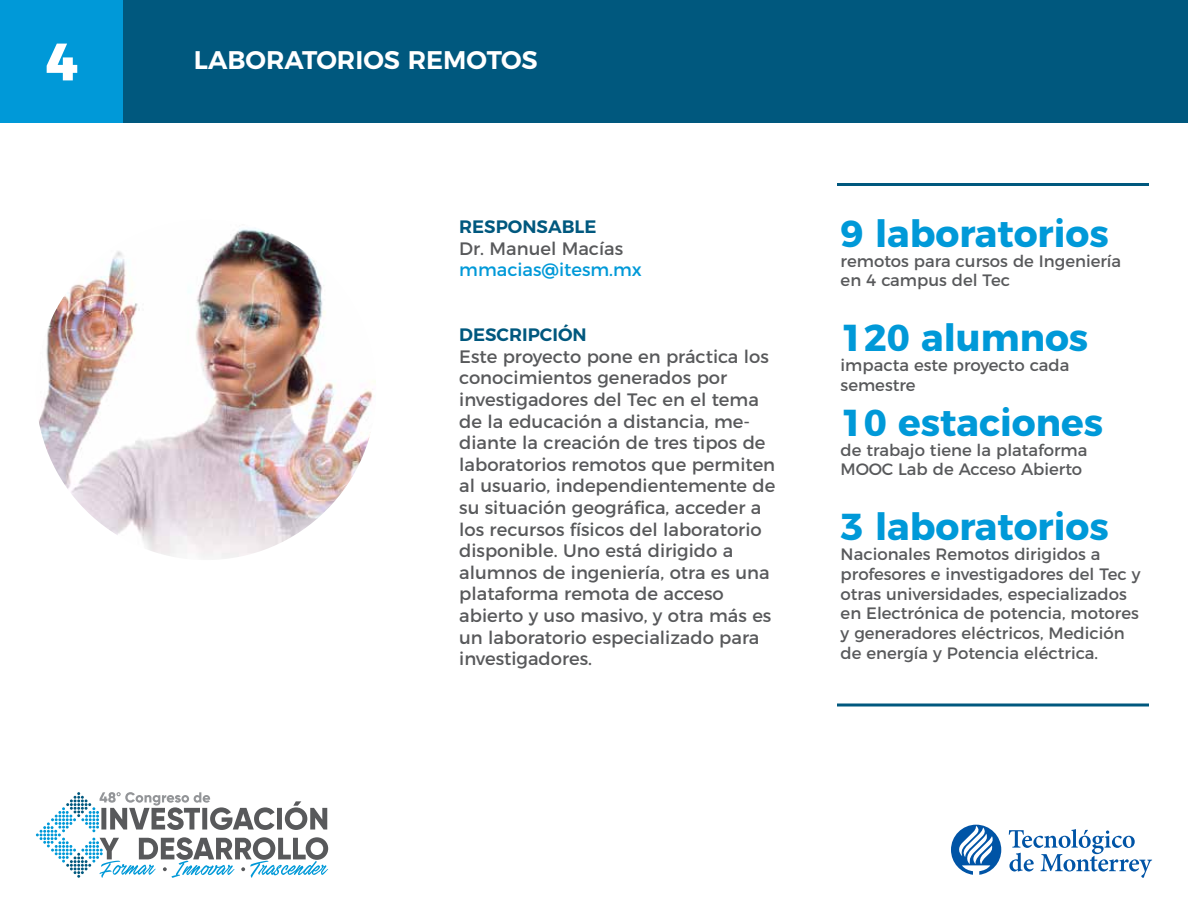
<style>
.page{position:relative;width:1188px;height:918px;background:#fff}
.page>*{position:absolute;margin:0;border:0;box-sizing:border-box;transform-origin:0 0}
.t1{font:800 52.5px "Montserrat";color:#fff}
.t2{font:700 37.5px "Montserrat";color:#0099d8}
.t3{font:600 25.5px "Montserrat";color:#fff}
.t4{font:18px/21.6px "Montserrat";color:#58595b}
.t5{font:600 18px "Montserrat";color:#00587e}
.t6{font:18px "Montserrat";color:#0099d8}
.t7{font:16.5px/19.8px "Montserrat";color:#58595b}
</style>
<div class="page">
<div style="left:123px;top:0;width:1065px;height:123px;background:#00587e"></div>
<div style="left:0;top:0;width:123px;height:123px;background:#0099d8"></div>
<img style="left:36px;top:220px;width:340px;height:340px;border-radius:170px">
<svg style="left:36px;top:792px;width:292px;height:86px"></svg>
<svg style="left:951px;top:825px;width:50px;height:50px"></svg>
<svg style="left:1009px;top:829px;width:143px;height:49px"></svg>
<hr style="left:837px;top:183px;width:312px;height:3px;background:#00587e">
<hr style="left:837px;top:704px;width:312px;height:2px;background:#00587e">
<h1 class="t1" style="left:45px;top:18px;width:34px">4</h1>
<h3 class="t3" style="left:194px;top:39px;width:346px">LABORATORIOS REMOTOS</h3>
<p class="t5" style="left:459px;top:212px;width:139px">RESPONSABLE</p>
<p class="t4" style="left:459px;top:236px;width:166px">Dr. Manuel Macías</p>
<p class="t6" style="left:459px;top:256px;width:184px">mmacias@itesm.mx</p>
<p class="t5" style="left:459px;top:320px;width:129px">DESCRIPCIÓN</p>
<p class="t4" style="left:459px;top:344px;width:318px">Este proyecto pone en práctica los conocimientos generados por investigadores del Tec en el tema de la educación a distancia, me&shy;diante la creación de tres tipos de laboratorios remotos que permiten al usuario, independientemente de su situación geográfica, acceder a los recursos físicos del laboratorio disponible. Uno está dirigido a alumnos de ingeniería, otra es una plataforma remota de acceso abierto y uso masivo, y otra más es un laboratorio especializado para investigadores.</p>
<h2 class="t2" style="left:841px;top:203px;width:270px">9 laboratorios</h2>
<p class="t7" style="left:841px;top:250px;width:282px">remotos para cursos de Ingeniería en 4 campus del Tec</p>
<h2 class="t2" style="left:841px;top:307px;width:249px">120 alumnos</h2>
<p class="t7" style="left:841px;top:354px;width:230px">impacta este proyecto cada semestre</p>
<h2 class="t2" style="left:841px;top:392px;width:264px">10 estaciones</h2>
<p class="t7" style="left:841px;top:439px;width:248px">de trabajo tiene la plataforma<br>MOOC Lab de Acceso Abierto</p>
<h2 class="t2" style="left:841px;top:496px;width:270px">3 laboratorios</h2>
<p class="t7" style="left:841px;top:543px;width:301px">Nacionales Remotos dirigidos a profesores e investigadores del Tec y otras universidades, especializados en Electrónica de potencia, motores y generadores eléctricos, Medición de energía y Potencia eléctrica.</p>
</div>
